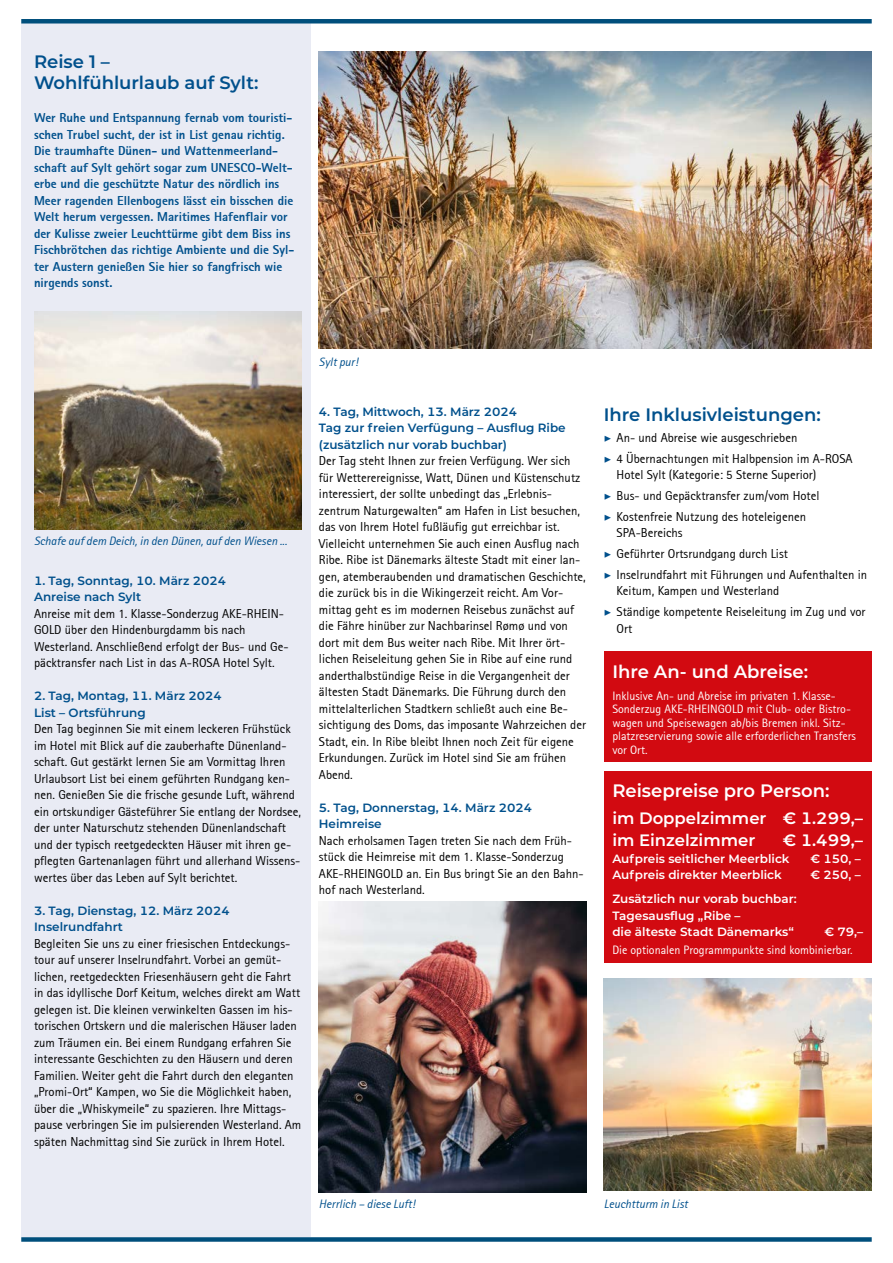
<style>
.page{position:relative;width:893px;height:1263px;background:#fff}
.page>*{position:absolute;margin:0;border:0;box-sizing:border-box;transform-origin:0 0}
.t1{font:600 18px/21px "Montserrat";color:#00508c}
.t2{font:600 18px "Montserrat";color:#fff}
.t3{font:600 16.5px/22.5px "Montserrat";color:#fff}
.t4{font:12.75px/16.5px "Rotis Sans Serif";color:#000}
.t5{font:800 12.75px/16.5px "Rotis Sans Serif";color:#00508c}
.t6{font:600 12px/16.5px "Montserrat";color:#00508c}
.t7{font:12px/13.5px "Rotis Sans Serif";color:#fff}
.t8{font:600 12px/16.5px "Montserrat";color:#fff}
.t9{font:italic 12px "Rotis Sans Serif";color:#00508c}
.s1{font-family:"Minion Pro";font-weight:700;font-style:italic;color:#00508c}
</style>
<div class="page">
<div style="left:21px;top:24px;width:289px;height:1213px;background:#e9ebf4"></div>
<div style="left:21px;top:19px;width:851px;height:5px;background:#004f7c"></div>
<div style="left:21px;top:1237px;width:851px;height:5px;background:#004f7c"></div>
<img style="left:319px;top:51px;width:553px;height:298px">
<div style="left:604px;top:771px;width:268px;height:191px;background:#d20a11"></div>
<div style="left:604px;top:652px;width:268px;height:110px;background:#d20a11"></div>
<img style="left:34px;top:311px;width:268px;height:219px">
<img style="left:604px;top:978px;width:268px;height:213px">
<img style="left:319px;top:901px;width:268px;height:291px">
<h1 class="t1" style="left:34px;top:51px;width:226px">Reise 1 –<br>Wohlfühlurlaub auf Sylt:</h1>
<p class="t5" style="left:34px;top:110px;width:262px">Wer Ruhe und Entspannung fernab vom touristi&shy;schen Trubel sucht, der ist in List genau richtig.<br>Die traumhafte Dünen- und Wattenmeerland&shy;schaft auf Sylt gehört sogar zum UNESCO-Welt&shy;erbe und die geschützte Natur des nördlich ins Meer ragenden Ellenbogens lässt ein bisschen die Welt herum vergessen. Maritimes Hafenflair vor der Kulisse zweier Leuchttürme gibt dem Biss ins Fischbrötchen das richtige Ambiente und die Syl&shy;ter Austern genießen Sie hier so fangfrisch wie nirgends sonst.</p>
<p class="t9" style="left:34px;top:534px;width:255px">Schafe auf dem Deich, in den Dünen, auf den Wiesen ...</p>
<p class="t6" style="left:34px;top:571px;width:194px">1. Tag, Sonntag, 10. März 2024<br>Anreise nach Sylt</p>
<p class="t4" style="left:34px;top:605px;width:256px">Anreise mit dem 1. Klasse-Sonderzug AKE-RHEIN-GOLD über den Hindenburgdamm bis nach Westerland. Anschließend erfolgt der Bus- und Ge&shy;päcktransfer nach List in das A-ROSA Hotel Sylt.</p>
<p class="t6" style="left:34px;top:687px;width:189px">2. Tag, Montag, 11. März 2024<br>List – Ortsführung</p>
<p class="t4" style="left:34px;top:720px;width:269px">Den Tag beginnen Sie mit einem leckeren Frühstück im Hotel mit Blick auf die zauberhafte Dünenland&shy;schaft. Gut gestärkt lernen Sie am Vormittag Ihren Urlaubsort List bei einem geführten Rundgang ken&shy;nen. Genießen Sie die frische gesunde Luft, während ein ortskundiger Gästeführer Sie entlang der Nordsee, der unter Naturschutz stehenden Dünenlandschaft und der typisch reetgedeckten Häuser mit ihren ge&shy;pflegten Gartenanlagen führt und allerhand Wissens&shy;wertes über das Leben auf Sylt berichtet.</p>
<p class="t6" style="left:34px;top:901px;width:197px">3. Tag, Dienstag, 12. März 2024<br>Inselrundfahrt</p>
<p class="t4" style="left:34px;top:935px;width:269px">Begleiten Sie uns zu einer friesischen Entdeckungs&shy;tour auf unserer Inselrundfahrt. Vorbei an gemüt&shy;lichen, reetgedeckten Friesenhäusern geht die Fahrt in das idyllische Dorf Keitum, welches direkt am Watt gelegen ist. Die kleinen verwinkelten Gassen im his&shy;torischen Ortskern und die malerischen Häuser laden zum Träumen ein. Bei einem Rundgang erfahren Sie interessante Geschichten zu den Häusern und deren Familien. Weiter geht die Fahrt durch den eleganten „Promi-Ort“ Kampen, wo Sie die Möglichkeit haben, über die „Whiskymeile“ zu spazieren. Ihre Mittags&shy;pause verbringen Sie im pulsierenden Westerland. Am späten Nachmittag sind Sie zurück in Ihrem Hotel.</p>
<p class="t9" style="left:319px;top:354px;width:41px">Sylt pur!</p>
<p class="t6" style="left:319px;top:403px;width:248px">4. Tag, Mittwoch, 13. März 2024<br>Tag zur freien Verfügung – Ausflug Ribe (zusätzlich nur vorab buchbar)</p>
<p class="t4" style="left:319px;top:452px;width:269px">Der Tag steht Ihnen zur freien Verfügung. Wer sich für Wetterereignisse, Watt, Dünen und Küstenschutz interessiert, der sollte unbedingt das „Erlebnis&shy;zentrum Naturgewalten“ am Hafen in List besuchen, das von Ihrem Hotel fußläufig gut erreichbar ist.<br>Vielleicht unternehmen Sie auch einen Ausflug nach Ribe. Ribe ist Dänemarks älteste Stadt mit einer lan&shy;gen, atemberaubenden und dramatischen Geschichte, die zurück bis in die Wikingerzeit reicht. Am Vor&shy;mittag geht es im modernen Reisebus zunächst auf die Fähre hinüber zur Nachbarinsel Rømø und von dort mit dem Bus weiter nach Ribe. Mit Ihrer ört&shy;lichen Reiseleitung gehen Sie in Ribe auf eine rund anderthalbstündige Reise in die Vergangenheit der ältesten Stadt Dänemarks. Die Führung durch den mittelalterlichen Stadtkern schließt auch eine Be&shy;sichtigung des Doms, das imposante Wahrzeichen der Stadt, ein. In Ribe bleibt Ihnen noch Zeit für eigene Erkundungen. Zurück im Hotel sind Sie am frühen Abend.</p>
<p class="t6" style="left:319px;top:799px;width:215px">5. Tag, Donnerstag, 14. März 2024<br>Heimreise</p>
<p class="t4" style="left:319px;top:832px;width:266px">Nach erholsamen Tagen treten Sie nach dem Früh&shy;stück die Heimreise mit dem 1. Klasse-Sonderzug AKE-RHEINGOLD an. Ein Bus bringt Sie an den Bahn&shy;hof nach Westerland.</p>
<h1 class="t1" style="left:604px;top:404px;width:219px">Ihre Inklusivleistungen:</h1>
<p class="t4" style="left:604px;top:427px;width:250px;line-height:20.7px"><span class="s1">▶</span> An- und Abreise wie ausgeschrieben<br><span class="s1">▶</span> 4 Übernachtungen mit Halbpension im A-ROSA</p>
<p class="t4" style="left:604px;top:465px;width:217px;line-height:20.7px;text-indent:13px">Hotel Sylt (Kategorie: 5 Sterne Superior) <span class="s1">▶</span> Bus- und Gepäcktransfer zum/vom Hotel <span class="s1">▶</span> Kostenfreie Nutzung des hoteleigenen</p>
<p class="t4" style="left:604px;top:523px;width:265px;line-height:20.7px;text-indent:13px">SPA-Bereichs<br><span class="s1">▶</span> Geführter Ortsrundgang durch List<br><span class="s1">▶</span> Inselrundfahrt mit Führungen und Aufenthalten in</p>
<p class="t4" style="left:604px;top:581px;width:263px;line-height:20.7px;text-indent:13px">Keitum, Kampen und Westerland<br><span class="s1">▶</span> Ständige kompetente Reiseleitung im Zug und vor</p>
<p class="t4" style="left:617px;top:620px;width:17px">Ort</p>
<h1 class="t2" style="left:612px;top:658px;width:197px">Ihre An- und Abreise:</h1>
<p class="t7" style="left:612px;top:689px;width:245px">Inklusive An- und Abreise im privaten 1. Klasse-Sonderzug AKE-RHEINGOLD mit Club- oder Bistro&shy;wagen und Speisewagen ab/bis Bremen inkl. Sitz&shy;platzreservierung sowie alle erforderlichen Transfers vor Ort.</p>
<h1 class="t2" style="left:612px;top:778px;width:219px">Reisepreise pro Person:</h1>
<p class="t3" style="left:612px;top:806px;width:252px">im Doppelzimmer € 1.299,– im Einzelzimmer</p>
<p class="t3" style="left:783px;top:828px;width:82px">€ 1.499,–</p>
<p class="t8" style="left:612px;top:849px;width:179px">Aufpreis seitlicher Meerblick</p>
<p class="t8" style="left:810px;top:849px;width:52px">€ 150, –</p>
<p class="t8" style="left:612px;top:866px;width:171px">Aufpreis direkter Meerblick</p>
<p class="t8" style="left:810px;top:866px;width:52px">€ 250, –</p>
<p class="t8" style="left:612px;top:890px;width:186px">Zusätzlich nur vorab buchbar:<br>Tagesausflug „Ribe –<br>die älteste Stadt Dänemarks“</p>
<p class="t8" style="left:824px;top:923px;width:40px">€ 79,–</p>
<p class="t7" style="left:612px;top:943px;width:242px">Die optionalen Programmpunkte sind kombinierbar.</p>
<p class="t9" style="left:319px;top:1196px;width:98px">Herrlich – diese Luft!</p>
<p class="t9" style="left:604px;top:1196px;width:85px">Leuchtturm in List</p>
</div>
